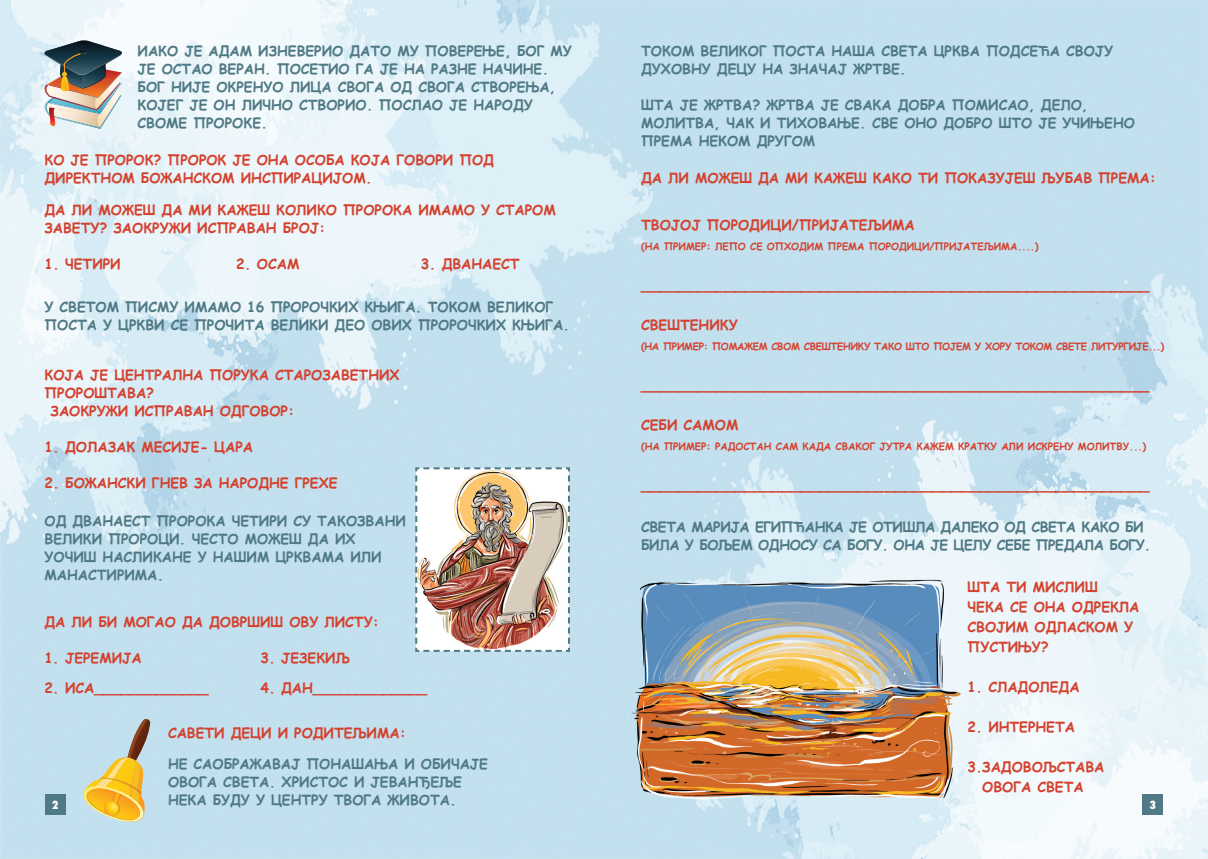
<style>
.page{position:relative;width:1208px;height:859px;background:#fff}
.page>*{position:absolute;margin:0;border:0;box-sizing:border-box;transform-origin:0 0}
.t1{font:700 15px "Comic Sans MS";color:#d4422f}
.t2{font:700 14px/18px "Comic Sans MS";color:#4f7a85}
.t3{font:700 14px/20px "Comic Sans MS";color:#d4422f}
.t4{font:700 14px/18px "Comic Sans MS";letter-spacing:-.025em;color:#4f7a85}
.t5{font:800 condensed 11px "Futura";color:#fff}
.t6{font:700 10px "Comic Sans MS";color:#d4422f}
.t7{font:700 10px "Comic Sans MS";letter-spacing:-.025em;color:#d4422f}
</style>
<div class="page">
<img style="left:0;top:0;width:1208px;height:859px">
<div style="left:45px;top:794px;width:20px;height:20px;background:#4f7a85"></div>
<div style="left:1142px;top:794px;width:21px;height:20px;background:#4f7a85"></div>
<img style="left:44px;top:40px;width:79px;height:89px">
<svg style="left:81px;top:719px;width:69px;height:108px;background:#d1c999"></svg>
<img style="left:415px;top:467px;width:155px;height:185px">
<img style="left:630px;top:576px;width:335px;height:228px">
<p class="t2" style="left:138px;top:41px;width:436px">ИАКО ЈЕ АДАМ ИЗНЕВЕРИО ДАТО МУ ПОВЕРЕЊЕ, БОГ МУ ЈЕ ОСТАО ВЕРАН. ПОСЕТИО ГА ЈЕ НА РАЗНЕ НАЧИНЕ.<br>БОГ НИЈЕ ОКРЕНУО ЛИЦА СВОГА ОД СВОГА СТВОРЕЊА, КОЈЕГ ЈЕ ОН ЛИЧНО СТВОРИО. ПОСЛАО ЈЕ НАРОДУ СВОМЕ ПРОРОКЕ.</p>
<p class="t3" style="left:45px;top:150px;width:451px;line-height:18px">КО ЈЕ ПРОРОК? ПРОРОК ЈЕ ОНА ОСОБА КОЈА ГОВОРИ ПОД<br>ДИРЕКТНОМ БОЖАНСКОМ ИНСПИРАЦИЈОМ.</p>
<p class="t3" style="left:45px;top:200px;width:513px;line-height:18px">ДА ЛИ МОЖЕШ ДА МИ КАЖЕШ КОЛИКО ПРОРОКА ИМАМО У СТАРОМ<br>ЗАВЕТУ? ЗАОКРУЖИ ИСПРАВАН БРОЈ:</p>
<p class="t3" style="left:45px;top:253px;width:78px">1. ЧЕТИРИ</p>
<p class="t3" style="left:236px;top:253px;width:65px">2. ОСАМ</p>
<p class="t3" style="left:421px;top:253px;width:100px">3. ДВАНАЕСТ</p>
<p class="t2" style="left:45px;top:298px;width:526px">У СВЕТОМ ПИСМУ ИМАМО 16 ПРОРОЧКИХ КЊИГА. ТОКОМ ВЕЛИКОГ<br>ПОСТА У ЦРКВИ СЕ ПРОЧИТА ВЕЛИКИ ДЕО ОВИХ ПРОРОЧКИХ КЊИГА.</p>
<p class="t3" style="left:45px;top:365px;width:357px">КОЈА ЈЕ ЦЕНТРАЛНА ПОРУКА СТАРОЗАВЕТНИХ</p>
<p class="t3" style="left:45px;top:383px;width:111px">ПРОРОШТАВА?</p>
<p class="t3" style="left:51px;top:401px;width:245px">ЗАОКРУЖИ ИСПРАВАН ОДГОВОР:</p>
<p class="t3" style="left:45px;top:437px;width:210px">1. ДОЛАЗАК МЕСИЈЕ- ЦАРА</p>
<p class="t3" style="left:45px;top:473px;width:295px">2. БОЖАНСКИ ГНЕВ ЗА НАРОДНЕ ГРЕХЕ</p>
<p class="t2" style="left:641px;top:41px;width:473px">ТОКОМ ВЕЛИКОГ ПОСТА НАША СВЕТА ЦРКВА ПОДСЕЋА СВОЈУ<br>ДУХОВНУ ДЕЦУ НА ЗНАЧАЈ ЖРТВЕ.</p>
<p class="t2" style="left:641px;top:95px;width:495px">ШТА ЈЕ ЖРТВА? ЖРТВА ЈЕ СВАКА ДОБРА ПОМИСАО, ДЕЛО,<br>МОЛИТВА, ЧАК И ТИХОВАЊЕ. СВЕ ОНО ДОБРО ШТО ЈЕ УЧИЊЕНО<br>ПРЕМА НЕКОМ ДРУГОМ</p>
<p class="t3" style="left:641px;top:167px;width:516px">ДА ЛИ МОЖЕШ ДА МИ КАЖЕШ КАКО ТИ ПОКАЗУЈЕШ ЉУБАВ ПРЕМА:</p>
<p class="t3" style="left:641px;top:215px;width:275px">ТВОЈОЈ ПОРОДИЦИ/ПРИЈАТЕЉИМА</p>
<p class="t6" style="left:641px;top:239px;width:399px">(НА ПРИМЕР: ЛЕПО СЕ ОПХОДИМ ПРЕМА ПОРОДИЦИ/ПРИЈАТЕЉИМА....)</p>
<p class="t1" style="left:641px;top:274px;width:509px">______________________________________________________</p>
<p class="t3" style="left:641px;top:315px;width:98px">СВЕШТЕНИКУ</p>
<p class="t7" style="left:641px;top:339px;width:524px">(НА ПРИМЕР: ПОМАЖЕМ СВОМ СВЕШТЕНИКУ ТАКО ШТО ПОЈЕМ У ХОРУ ТОКОМ СВЕТЕ ЛИТУРГИЈЕ...)</p>
<p class="t1" style="left:641px;top:374px;width:509px">______________________________________________________</p>
<p class="t3" style="left:641px;top:415px;width:99px">СЕБИ САМОМ</p>
<p class="t6" style="left:641px;top:439px;width:506px">(НА ПРИМЕР: РАДОСТАН САМ КАДА СВАКОГ ЈУТРА КАЖЕМ КРАТКУ АЛИ ИСКРЕНУ МОЛИТВУ...)</p>
<p class="t1" style="left:641px;top:474px;width:509px">______________________________________________________</p>
<p class="t2" style="left:45px;top:511px;width:363px">ОД ДВАНАЕСТ ПРОРОКА ЧЕТИРИ СУ ТАКОЗВАНИ<br>ВЕЛИКИ ПРОРОЦИ. ЧЕСТО МОЖЕШ ДА ИХ<br>УОЧИШ НАСЛИКАНЕ У НАШИМ ЦРКВАМА ИЛИ<br>МАНАСТИРИМА.</p>
<p class="t4" style="left:641px;top:517px;width:511px">СВЕТА МАРИЈА ЕГИПЋАНКА ЈЕ ОТИШЛА ДАЛЕКО ОД СВЕТА КАКО БИ<br>БИЛА У БОЉЕМ ОДНОСУ СА БОГУ. ОНА ЈЕ ЦЕЛУ СЕБЕ ПРЕДАЛА БОГУ.</p>
<p class="t3" style="left:967px;top:576px;width:173px">ШТА ТИ МИСЛИШ<br>ЧЕКА СЕ ОНА ОДРЕКЛА<br>СВОЈИМ ОДЛАСКОМ У<br>ПУСТИЊУ?</p>
<p class="t3" style="left:967px;top:676px;width:113px">1. СЛАДОЛЕДА</p>
<p class="t3" style="left:967px;top:716px;width:109px">2. ИНТЕРНЕТА</p>
<p class="t3" style="left:967px;top:756px;width:138px;text-align:center">3. ЗАДОВОЉСТАВА<br>ОВОГА СВЕТА</p>
<p class="t3" style="left:44px;top:611px;width:336px">ДА ЛИ БИ МОГАО ДА ДОВРШИШ ОВУ ЛИСТУ:</p>
<p class="t3" style="left:44px;top:647px;width:99px">1. JEРЕМИЈА</p>
<p class="t3" style="left:260px;top:647px;width:91px">3. ЈЕЗЕКИЉ</p>
<p class="t3" style="left:44px;top:677px;width:166px">2. ИСА_____________</p>
<p class="t3" style="left:260px;top:677px;width:168px">4. ДАН_____________</p>
<p class="t3" style="left:168px;top:722px;width:239px">САВЕТИ ДЕЦИ И РОДИТЕЉИМА:</p>
<p class="t2" style="left:168px;top:754px;width:321px">НЕ САОБРАЖАВАЈ ПОНАШАЊА И ОБИЧАЈЕ<br>ОВОГА СВЕТА. ХРИСТОС И ЈЕВАНЂЕЉЕ<br>НЕКА БУДУ У ЦЕНТРУ ТВОГА ЖИВОТА.</p>
<p class="t5" style="left:52px;top:798px;width:8px">2</p>
<p class="t5" style="left:1149px;top:798px;width:8px">3</p>
</div>
